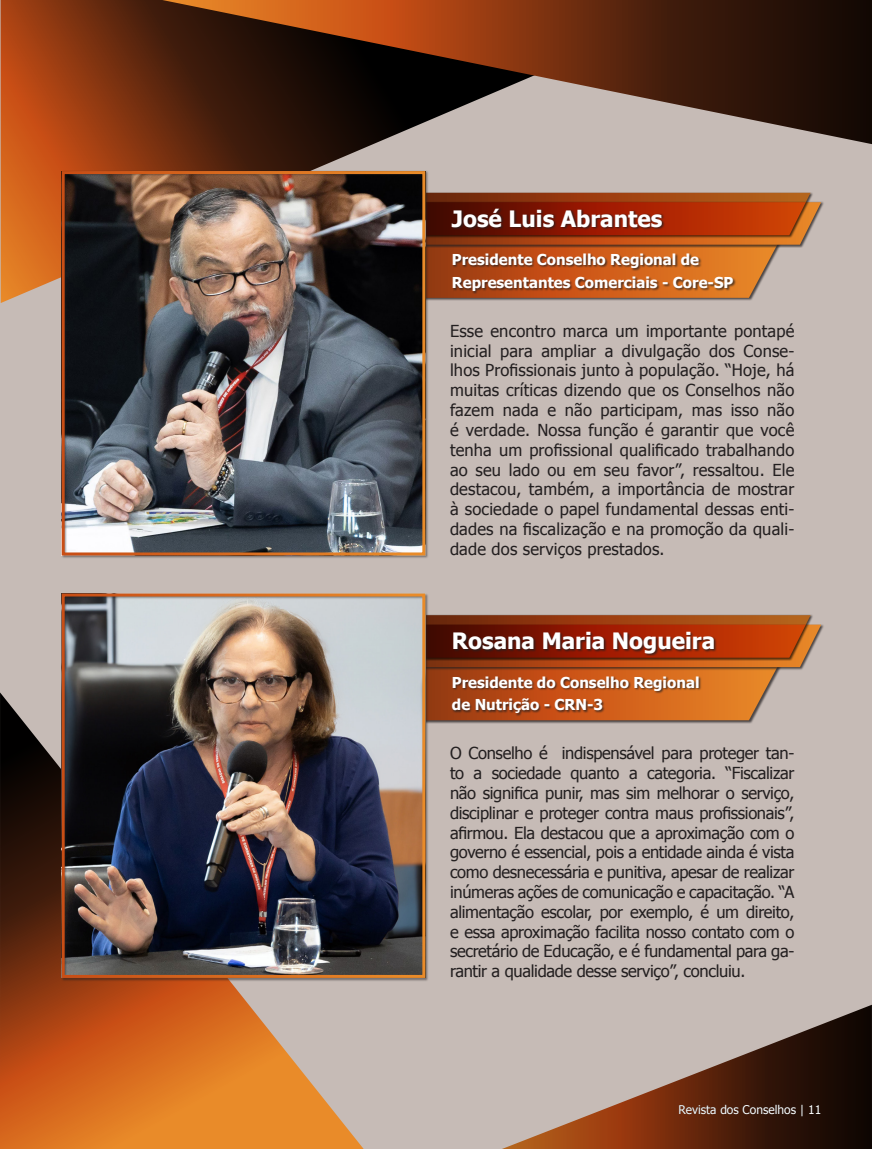
<style>
.page{position:relative;width:872px;height:1149px;background:#fff}
.page>*{position:absolute;margin:0;border:0;box-sizing:border-box;transform-origin:0 0}
.Revista_2{font:700 22.5px "Tahoma";color:#fff}
.t1{font:16.5px/19.8px "Tahoma";letter-spacing:-.005em;color:#231f20;text-align:justify}
.Revista_2-2{font:700 15px/22.5px "Tahoma";color:#fff}
.t2{font:12px "Tahoma";color:#fff}
</style>
<div class="page">
<div style="left:0;top:0;width:872px;height:1148px;background:#c6bbb6"></div>
<svg style="left:1px;top:0;width:372px;height:303px;background:#984519"></svg>
<svg style="left:162px;top:0;width:710px;height:144px"></svg>
<svg style="left:0;top:692px;width:364px;height:456px"></svg>
<svg style="left:505px;top:1004px;width:367px;height:144px"></svg>
<div style="left:416px;top:233px;width:370px;height:68px;background:#231f20;opacity:.75"></div>
<div style="left:412px;top:192px;width:401px;height:47px;background:#b19385"></div>
<svg style="left:428px;top:193px;width:393px;height:105px;background:#aa5127"></svg>
<div style="left:452px;top:208px;width:213px;height:22px;background:#231f20;opacity:.75"></div>
<div style="left:453px;top:253px;width:283px;height:41px;background:#231f20;opacity:.75"></div>
<div style="left:61px;top:170px;width:367px;height:388px;background:#231f20;opacity:.5"></div>
<div style="left:416px;top:655px;width:370px;height:68px;background:#231f20;opacity:.75"></div>
<div style="left:412px;top:614px;width:401px;height:47px;background:#b8aea9"></div>
<svg style="left:428px;top:615px;width:393px;height:105px;background:#ad5729"></svg>
<div style="left:453px;top:631px;width:264px;height:25px;background:#231f20;opacity:.75"></div>
<div style="left:452px;top:676px;width:250px;height:40px;background:#231f20;opacity:.75"></div>
<div style="left:61px;top:592px;width:367px;height:388px;background:#231f20;opacity:.5"></div>
<p class="Revista_2" style="left:452px;top:202px;width:212px">José Luis Abrantes</p>
<p class="Revista_2-2" style="left:452px;top:247px;width:283px">Presidente Conselho Regional de<br>Representantes Comerciais - Core-SP</p>
<p class="t1" style="left:450px;top:320px;width:346px">Esse encontro marca um importante pontapé inicial para ampliar a divulgação dos Conse&shy;lhos Profissionais junto à população. “Hoje, há muitas críticas dizendo que os Conselhos não fazem nada e não participam, mas isso não é verdade. Nossa função é garantir que você tenha um profissional qualificado trabalhando ao seu lado ou em seu favor”, ressaltou. Ele destacou, também, a importância de mostrar à sociedade o papel fundamental dessas enti&shy;dades na fiscalização e na promoção da quali&shy;dade dos serviços prestados.</p>
<p class="Revista_2" style="left:452px;top:625px;width:265px">Rosana Maria Nogueira</p>
<p class="Revista_2-2" style="left:452px;top:670px;width:249px">Presidente do Conselho Regional</p>
<p class="Revista_2-2" style="left:452px;top:692px;width:153px">de Nutrição - CRN-3</p>
<p class="t1" style="left:450px;top:742px;width:346px">O Conselho é indispensável para proteger tan&shy;to a sociedade quanto a categoria. “Fiscalizar não significa punir, mas sim melhorar o serviço, disciplinar e proteger contra maus profissionais”, afirmou. Ela destacou que a aproximação com o governo é essencial, pois a entidade ainda é vista como desnecessária e punitiva, apesar de realizar inúmeras ações de comunicação e capacitação. “A alimentação escolar, por exemplo, é um direito, e essa aproximação facilita nosso contato com o secretário de Educação, e é fundamental para ga&shy;rantir a qualidade desse serviço”, concluiu.</p>
<p class="t2" style="left:678px;top:1101px;width:144px">Revista dos Conselhos | 11</p>
</div>
